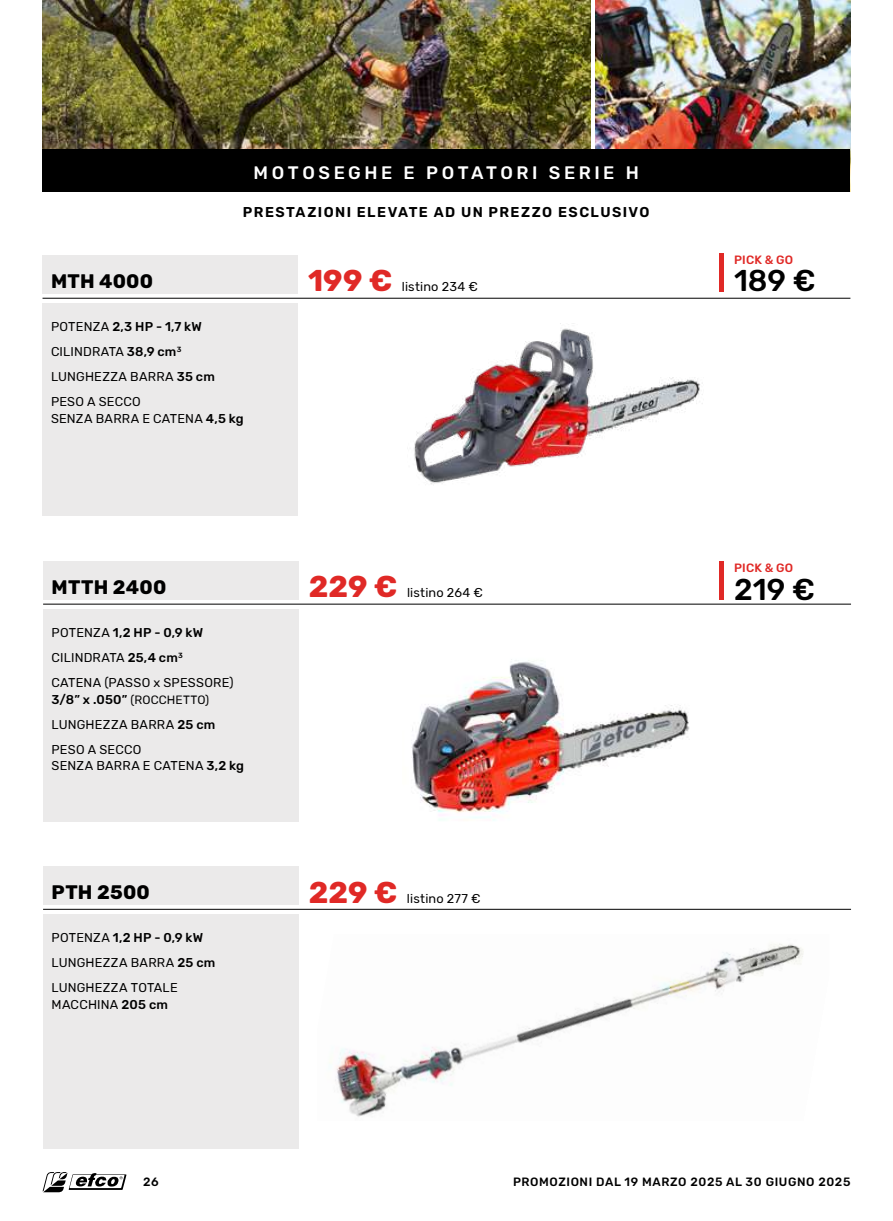
<style>
.page{position:relative;width:893px;height:1221px;background:#fff}
.page>*{position:absolute;margin:0;border:0;box-sizing:border-box;transform-origin:0 0}
.t1{font:700 30px "Rubik";color:#e02926}
.t2{font:500 30px "Rubik";letter-spacing:-.005em;color:#000}
.t3{font:700 19.5px "Rubik";letter-spacing:.01em;color:#000}
.t4{font:500 18px "Rubik";letter-spacing:.195em;color:#fff}
.t5{font:600 14.25px "Rubik";letter-spacing:.1em;color:#000}
.t6{font:12.75px/25px "Rubik";letter-spacing:.015em;color:#000}
.t7{font:500 12px "Rubik";letter-spacing:.05em;color:#000}
.t8{font:12px "Rubik";letter-spacing:.01em;color:#000}
.t9{font:500 12px "Rubik";letter-spacing:.015em;color:#e02926}
.s1{font-weight:500}
.s2{font-weight:500;font-size:12.75px}
</style>
<div class="page">
<img style="left:42px;top:0;width:549px;height:149px">
<img style="left:595px;top:0;width:255px;height:149px">
<div style="left:43px;top:866px;width:255px;height:38px;background:#ebeaea"></div>
<div style="left:43px;top:913px;width:255px;height:235px;background:#ebeaea"></div>
<hr style="left:43px;top:908px;width:808px;height:1px;background:#000">
<img style="left:330px;top:943px;width:474px;height:174px">
<img style="left:411px;top:659px;width:279px;height:162px">
<div style="left:43px;top:561px;width:255px;height:38px;background:#ebeaea"></div>
<div style="left:43px;top:608px;width:255px;height:213px;background:#ebeaea"></div>
<hr style="left:43px;top:603px;width:808px;height:1px;background:#000">
<hr style="left:719px;top:561px;width:4px;height:38px;background:#e02926">
<div style="left:43px;top:255px;width:255px;height:38px;background:#ebeaea"></div>
<div style="left:43px;top:303px;width:255px;height:212px;background:#ebeaea"></div>
<hr style="left:43px;top:298px;width:807px;height:1px;background:#000">
<hr style="left:719px;top:253px;width:4px;height:38px;background:#e02926">
<img style="left:414px;top:323px;width:289px;height:161px">
<div style="left:42px;top:149px;width:808px;height:43px;background:#000"></div>
<svg style="left:43px;top:1172px;width:84px;height:20px"></svg>
<h3 class="t4" style="left:254px;top:162px;width:387px">MOTOSEGHE E POTATORI SERIE H</h3>
<p class="t5" style="left:243px;top:204px;width:408px">PRESTAZIONI ELEVATE AD UN PREZZO ESCLUSIVO</p>
<h2 class="t3" style="left:51px;top:269px;width:104px">MTH 4000</h2>
<p class="t6" style="left:51px;top:314px;width:165px">POTENZA <span class="s1">2,3 HP - 1,7 kW<br></span>CILINDRATA <span class="s1">38,9 cm</span><sup>3<br></sup>LUNGHEZZA BARRA <span class="s1">35 cm<br></span>PESO A SECCO</p>
<p class="t6" style="left:51px;top:406px;width:194px">SENZA BARRA E CATENA <span class="s1">4,5 kg</span></p>
<h1 class="t1" style="left:308px;top:263px;width:86px">199 €</h1>
<p class="t6" style="left:402px;top:275px;width:78px">listino 234 €</p>
<p class="t9" style="left:734px;top:253px;width:61px">PICK &amp; GO</p>
<h1 class="t2" style="left:734px;top:264px;width:83px">189 €</h1>
<p class="t9" style="left:734px;top:561px;width:61px">PICK &amp; GO</p>
<h2 class="t3" style="left:52px;top:575px;width:116px">MTTH 2400</h2>
<p class="t6" style="left:52px;top:620px;width:184px">POTENZA <span class="s1">1,2 HP - 0,9 kW<br></span>CILINDRATA <span class="s1">25,4 cm</span><sup>3<br></sup>CATENA (PASSO x SPESSORE)</p>
<p class="t8" style="left:52px;top:692px;width:159px"><span class="s2">3/8” x .050”</span> (ROCCHETTO)</p>
<p class="t6" style="left:52px;top:712px;width:165px">LUNGHEZZA BARRA <span class="s1">25 cm<br></span>PESO A SECCO</p>
<p class="t6" style="left:52px;top:753px;width:194px">SENZA BARRA E CATENA <span class="s1">3,2 kg</span></p>
<h2 class="t3" style="left:52px;top:880px;width:100px">PTH 2500</h2>
<p class="t6" style="left:52px;top:925px;width:165px">POTENZA <span class="s1">1,2 HP - 0,9 kW<br></span>LUNGHEZZA BARRA <span class="s1">25 cm<br></span>LUNGHEZZA TOTALE</p>
<p class="t6" style="left:52px;top:992px;width:118px">MACCHINA <span class="s1">205 cm</span></p>
<h1 class="t1" style="left:309px;top:569px;width:90px">229 €</h1>
<p class="t6" style="left:407px;top:580px;width:78px">listino 264 €</p>
<h1 class="t2" style="left:734px;top:572px;width:83px">219 €</h1>
<h1 class="t1" style="left:309px;top:874px;width:90px">229 €</h1>
<p class="t6" style="left:407px;top:885px;width:75px">listino 277 €</p>
<p class="t7" style="left:143px;top:1174px;width:17px">26</p>
<p class="t7" style="left:513px;top:1174px;width:339px">PROMOZIONI DAL 19 MARZO 2025 AL 30 GIUGNO 2025</p>
</div>
